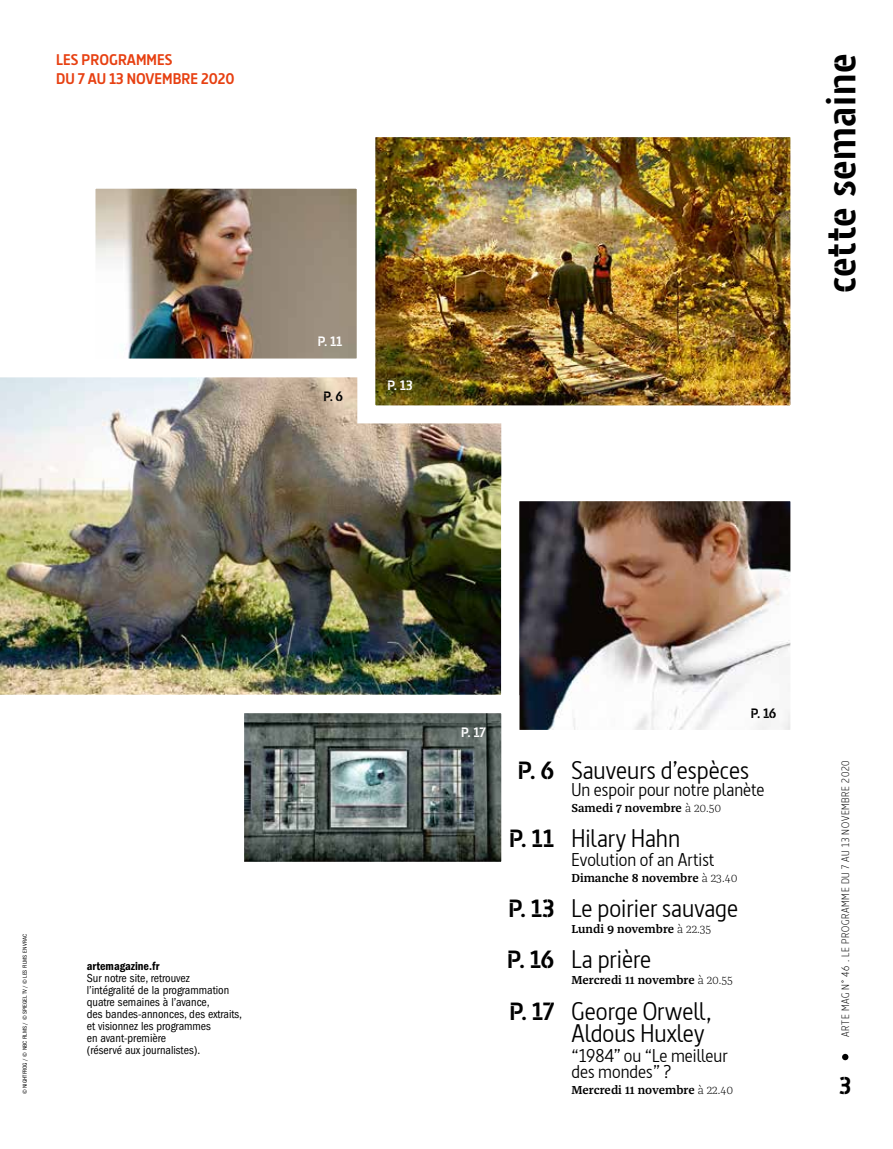
<style>
.page{position:relative;width:893px;height:1149px;background:#fff}
.page>*{position:absolute;margin:0;border:0;box-sizing:border-box;transform-origin:0 0}
.t1{font:700 42px "Barna Stencil";letter-spacing:.015em;color:#000}
.t2{font:24.75px/22.5px "Barna";color:#000;text-align:right}
.t3{font:700 24.15px "Barna Stencil";color:#000}
.t4{font:18px/16.5px "Barna";color:#000}
.t5{font:700 15.3px/19.2px "Barna";color:#e74011}
.t6{font:700 13.5px "Barna Stencil";color:#fff}
.t7{font:700 13.5px "Barna Stencil";color:#000}
.t8{font:condensed 12px/12px "ITC Franklin Gothic Std";color:#000}
.t9{font:600 12px "Franziska OT";color:#000}
.t10{font:12px "ITC Franklin Gothic Std Dm Cd";color:#000}
.t11{font:300 10.5px "Barna";letter-spacing:.065em;color:#000}
.t12{font:condensed 6px "ITC Franklin Gothic Std";color:#000}
.s1{font-family:"Barna Stencil";font-weight:700}
.s2{font-weight:300}
</style>
<div class="page">
<img style="left:0;top:377px;width:502px;height:318px">
<svg style="left:842px;top:1053px;width:6px;height:6px"></svg>
<img style="left:76px;top:188px;width:272px;height:190px">
<img style="left:348px;top:137px;width:443px;height:295px">
<img style="left:492px;top:474px;width:299px;height:256px">
<img style="left:217px;top:686px;width:311px;height:176px">
<p class="t5" style="left:56px;top:50px;width:180px">LES PROGRAMMES<br>DU 7 AU 13 NOVEMBRE 2020</p>
<p class="t6" style="left:318px;top:332px;width:26px">P. 11</p>
<p class="t7" style="left:323px;top:387px;width:21px">P. 6</p>
<p class="t6" style="left:387px;top:377px;width:27px">P. 13</p>
<h1 class="t1" style="left:815px;top:293px;width:241px;rotate:-90deg">cette semaine</h1>
<p class="t12" style="left:21px;top:1093px;width:161px;rotate:-90deg">© NIGHTFROG / © NBC FILMS / © SPIEGEL TV / © LES FILMS EN VRAC</p>
<p class="t10" style="left:87px;top:958px;width:74px">artemagazine.fr</p>
<p class="t8" style="left:87px;top:971px;width:157px">Sur notre site, retrouvez<br>l’intégralité de la programmation quatre semaines à l’avance,<br>des bandes-annonces, des extraits, et visionnez les programmes<br>en avant-première<br>(réservé aux journalistes).</p>
<p class="t6" style="left:461px;top:724px;width:26px">P. 17</p>
<p class="t7" style="left:751px;top:705px;width:27px">P. 16</p>
<h2 class="t2" style="left:518px;top:759px;width:233px"><span class="s1">P. 6</span> Sauveurs d’espèces</h2>
<h3 class="t4" style="left:571px;top:781px;width:195px">Un espoir pour notre planète</h3>
<p class="t9" style="left:571px;top:800px;width:151px">Samedi 7 novembre <span class="s2">à 20.50</span></p>
<h2 class="t2" style="left:509px;top:826px;width:173px"><span class="s1">P. 11</span> Hilary Hahn</h2>
<h3 class="t4" style="left:571px;top:851px;width:145px">Evolution of an Artist</h3>
<p class="t9" style="left:571px;top:870px;width:168px">Dimanche 8 novembre <span class="s2">à 23.40</span></p>
<h2 class="t2" style="left:508px;top:897px;width:231px"><span class="s1">P. 13</span> Le poirier sauvage</h2>
<p class="t9" style="left:571px;top:921px;width:141px">Lundi 9 novembre <span class="s2">à 22.35</span></p>
<h2 class="t2" style="left:507px;top:948px;width:145px"><span class="s1">P. 16</span> La prière</h2>
<p class="t9" style="left:571px;top:972px;width:163px">Mercredi 11 novembre <span class="s2">à 20.55</span></p>
<h2 class="t2" style="left:509px;top:999px;width:204px"><span class="s1">P. 17</span> George Orwell,<br>Aldous Huxley</h2>
<h3 class="t4" style="left:571px;top:1046px;width:158px">“1984” ou “Le meilleur des mondes” ?</h3>
<p class="t9" style="left:571px;top:1082px;width:163px">Mercredi 11 novembre <span class="s2">à 22.40</span></p>
<p class="t11" style="left:839px;top:1036px;width:278px;rotate:-90deg">ARTE MAG N° 46 . LE PROGRAMME DU 7 AU 13 NOVEMBRE 2020</p>
<h3 class="t3" style="left:839px;top:1070px;width:13px">3</h3>
</div>
